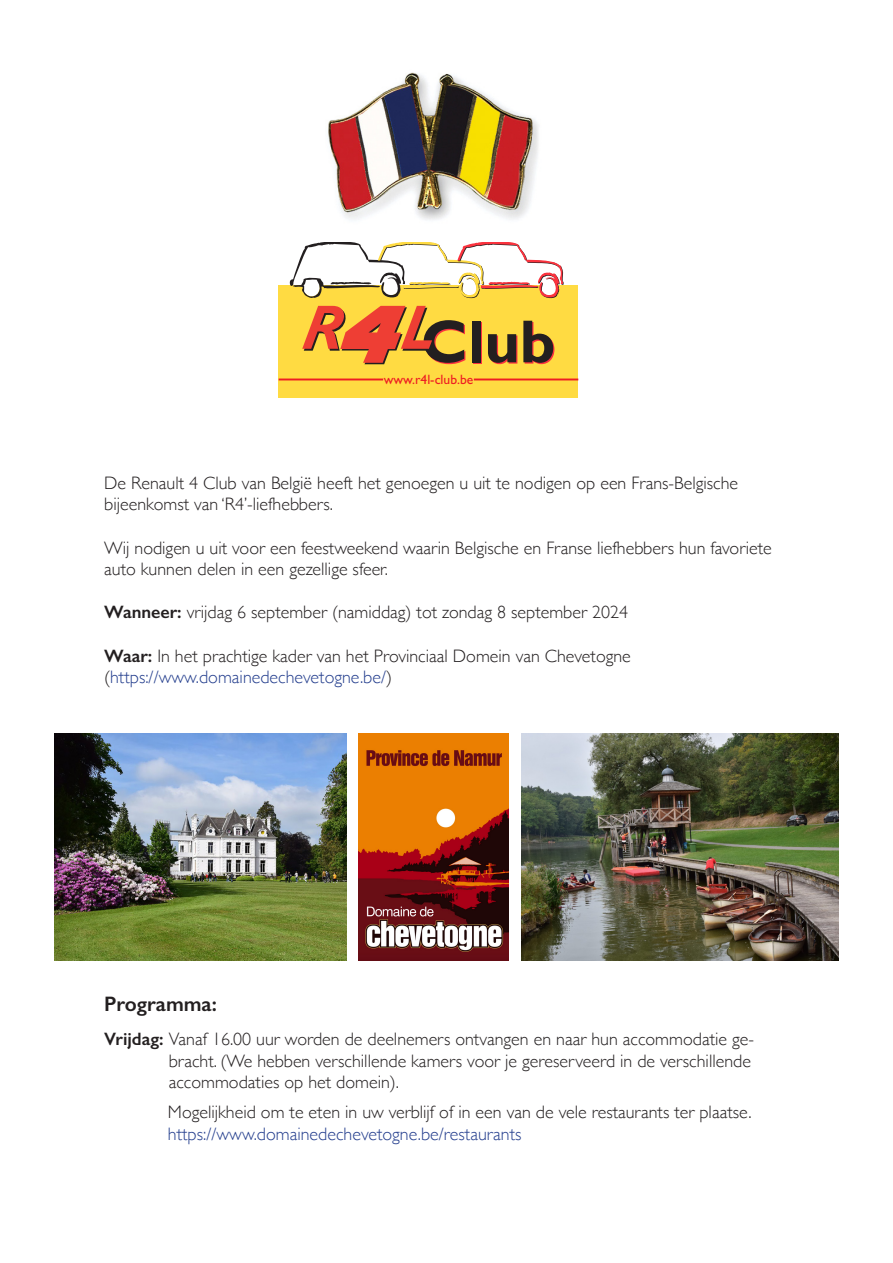
<style>
.page{position:relative;width:893px;height:1263px;background:#fff}
.page>*{position:absolute;margin:0;border:0;box-sizing:border-box;transform-origin:0 0}
.t1{font:600 21px "Gill Sans";color:#231f20}
.t2{font:300 18px/21.6px "Gill Sans";color:#231f20}
.t3{font:300 18px "Gill Sans";color:#253f8e}
.t4{font:13.5px "Gill Sans";color:#ee1d23}
.s1{font-weight:600}
.s2{color:#231f20}
.s3{color:#253f8e}
</style>
<div class="page">
<div style="left:279px;top:286px;width:298px;height:111px;background:#ffdb42"></div>
<svg style="left:290px;top:242px;width:274px;height:57px"></svg>
<div style="left:473px;top:322px;width:9px;height:42px;background:#231f20"></div>
<div style="left:472px;top:321px;width:8px;height:41px;background:#231f20"></div>
<svg style="left:488px;top:334px;width:29px;height:30px"></svg>
<svg style="left:523px;top:321px;width:31px;height:43px"></svg>
<svg style="left:302px;top:306px;width:163px;height:58px"></svg>
<hr style="left:279px;top:378px;width:104px;height:2px;background:#ee1d23">
<hr style="left:474px;top:378px;width:104px;height:2px;background:#ee1d23">
<img style="left:328px;top:72px;width:210px;height:148px">
<img style="left:54px;top:733px;width:293px;height:227px">
<img style="left:522px;top:733px;width:317px;height:227px">
<img style="left:358px;top:733px;width:151px;height:227px">
<p class="t4" style="left:384px;top:371px;width:91px">www.r4l-club.be</p>
<p class="t2" style="left:104px;top:471px;width:635px">De Renault 4 Club van België heeft het genoegen u uit te nodigen op een Frans-Belgische bijeenkomst van ‘R4’-liefhebbers.</p>
<p class="t2" style="left:104px;top:536px;width:669px">Wij nodigen u uit voor een feestweekend waarin Belgische en Franse liefhebbers hun favoriete auto kunnen delen in een gezellige sfeer.</p>
<p class="t2" style="left:104px;top:601px;width:525px"><span class="s1">Wanneer:</span> vrijdag 6 september (namiddag) tot zondag 8 september 2024</p>
<p class="t2" style="left:104px;top:644px;width:528px"><span class="s1">Waar:</span> In het prachtige kader van het Provinciaal Domein van Chevetogne</p>
<p class="t3" style="left:104px;top:663px;width:289px"><span class="s2">(</span>https://www.domainedechevetogne.be/<span class="s2">)</span></p>
<p class="t1" style="left:104px;top:991px;width:114px">Programma:</p>
<p class="t2" style="left:169px;top:1027px;width:587px;text-indent:-65px"><span class="s1">Vrijdag:</span> Vanaf 16.00 uur worden de deelnemers ontvangen en naar hun accommodatie ge&shy;bracht. (We hebben verschillende kamers voor je gereserveerd in de verschillende accommodaties op het domein).</p>
<p class="t2" style="left:168px;top:1101px;width:585px">Mogelijkheid om te eten in uw verblijf of in een van de vele restaurants ter plaatse. <span class="s3">https://www.domainedechevetogne.be/restaurants</span></p>
</div>
